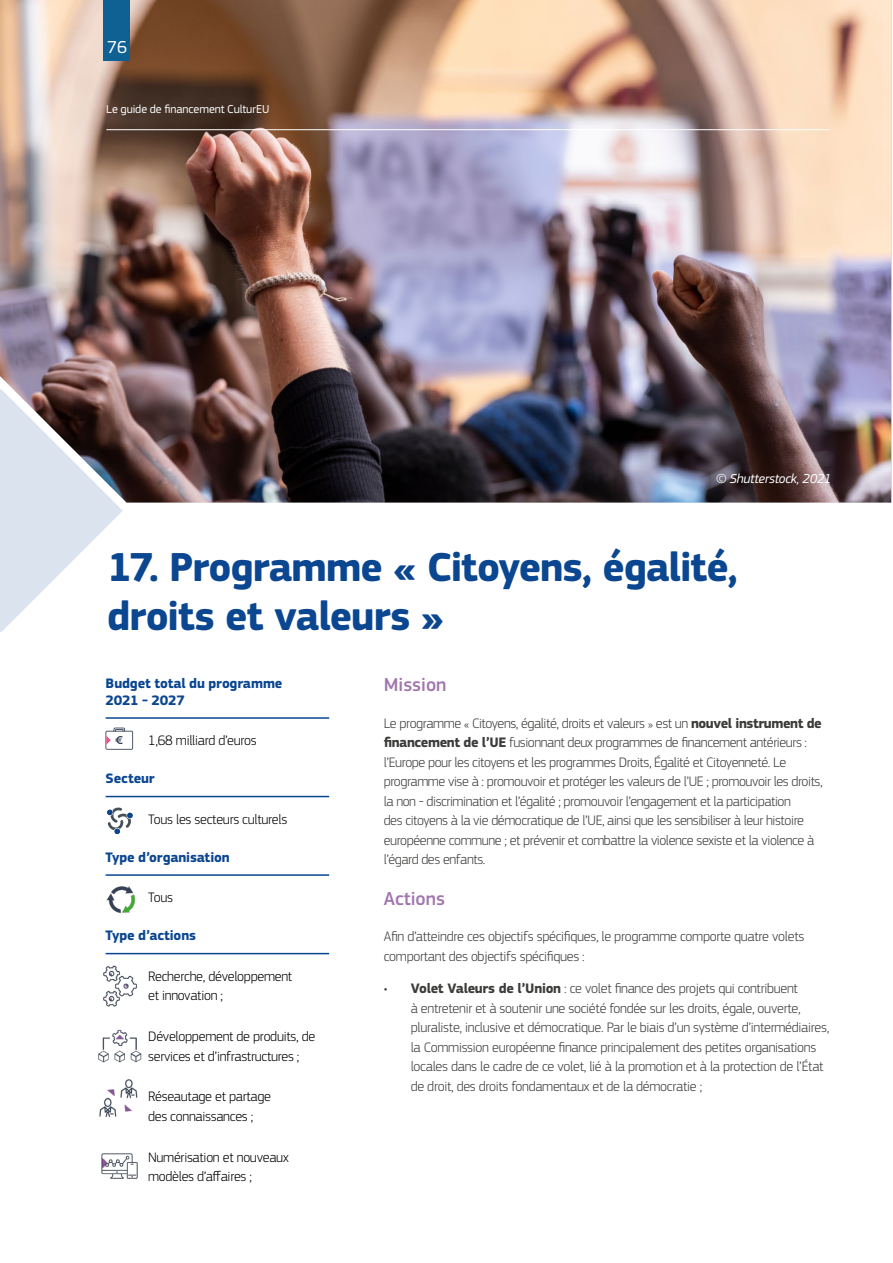
<style>
.page{position:relative;width:893px;height:1263px;background:#fff}
.page>*{position:absolute;margin:0;border:0;box-sizing:border-box;transform-origin:0 0}
.Heading_Section_Blue{font:700 42px/49.5px "EC Square Sans Pro";letter-spacing:-.025em;color:#0b4691}
.Heading_Purple__H2{font:500 19.5px "EC Square Sans Pro";color:#a076ae}
.t1{font:18px "EC Square Sans Pro";color:#fff}
.Body_Copy_Normal_80{font:300 14.25px/19.5px "EC Square Sans Pro";letter-spacing:-.03em;color:#3c3c3b}
.Body_Copy_Bullets_LV{font:300 14.25px/19.5px "EC Square Sans Pro";letter-spacing:-.02em;color:#3c3c3b}
.Key_Info_Body_Copy_8{font:300 14.25px/19.5px "EC Square Sans Pro";letter-spacing:-.02em;color:#000}
.Key_Info_Heading_Blu{font:700 14.25px/16.5px "EC Square Sans Pro";letter-spacing:-.01em;color:#0b4691}
.t2{font:italic 13.5px "EC Square Sans Pro";letter-spacing:-.015em;color:#fff}
.t3{font:12px "EC Square Sans Pro";letter-spacing:-.005em;color:#fff}
.s1{font-weight:700}
</style>
<div class="page">
<img style="left:0;top:0;width:891px;height:502px">
<svg style="left:107px;top:807px;width:26px;height:27px"></svg>
<img style="left:99px;top:1079px;width:39px;height:38px">
<img style="left:101px;top:1153px;width:37px;height:26px">
<img style="left:103px;top:965px;width:34px;height:42px">
<img style="left:98px;top:1029px;width:44px;height:34px">
<img style="left:106px;top:886px;width:30px;height:27px">
<svg style="left:105px;top:728px;width:28px;height:22px"></svg>
<hr style="left:106px;top:717px;width:223px;height:2px;background:#0b4691">
<hr style="left:106px;top:796px;width:223px;height:1px;background:#0b4691">
<hr style="left:106px;top:874px;width:223px;height:2px;background:#0b4691">
<hr style="left:106px;top:953px;width:223px;height:1px;background:#0b4691">
<svg style="left:0;top:389px;width:123px;height:243px"></svg>
<hr style="left:106px;top:129px;width:723px;height:1px;background:#fff">
<div style="left:103px;top:0;width:27px;height:61px;background:#0e6192"></div>
<p class="t1" style="left:107px;top:36px;width:22px">76</p>
<p class="t3" style="left:106px;top:102px;width:165px">Le guide de financement CulturEU</p>
<p class="t2" style="left:716px;top:471px;width:117px">© Shutterstock, 2021</p>
<p class="Heading_Section_Blue" style="left:107px;top:543px;width:632px">17. Programme « Citoyens, égalité, droits et valeurs »</p>
<p class="Key_Info_Heading_Blu" style="left:106px;top:675px;width:178px">Budget total du programme<br>2021 - 2027</p>
<p class="Key_Info_Body_Copy_8" style="left:148px;top:731px;width:110px">1,68 milliard d’euros</p>
<p class="Key_Info_Heading_Blu" style="left:106px;top:770px;width:51px">Secteur</p>
<p class="Key_Info_Body_Copy_8" style="left:148px;top:809px;width:141px">Tous les secteurs culturels</p>
<p class="Key_Info_Heading_Blu" style="left:106px;top:849px;width:126px">Type d’organisation</p>
<p class="Key_Info_Body_Copy_8" style="left:148px;top:888px;width:27px">Tous</p>
<p class="Key_Info_Heading_Blu" style="left:106px;top:928px;width:92px">Type d’actions</p>
<p class="Key_Info_Body_Copy_8" style="left:148px;top:966px;width:146px">Recherche, développement et innovation ;</p>
<p class="Key_Info_Body_Copy_8" style="left:148px;top:1026px;width:169px">Développement de produits, de services et d’infrastructures ;</p>
<p class="Key_Info_Body_Copy_8" style="left:148px;top:1087px;width:124px">Réseautage et partage des connaissances ;</p>
<p class="Key_Info_Body_Copy_8" style="left:148px;top:1147px;width:142px">Numérisation et nouveaux modèles d’affaires ;</p>
<p class="Heading_Purple__H2" style="left:384px;top:673px;width:64px">Mission</p>
<p class="Body_Copy_Normal_80" style="left:384px;top:713px;width:440px">Le programme « Citoyens, égalité, droits et valeurs » est un <span class="s1">nouvel instrument de financement de l’UE</span> fusionnant deux programmes de financement antérieurs : l’Europe pour les citoyens et les programmes Droits, Égalité et Citoyenneté. Le programme vise à : promouvoir et protéger les valeurs de l’UE ; promouvoir les droits, la non - discrimination et l’égalité ; promouvoir l’engagement et la participation<br>des citoyens à la vie démocratique de l’UE, ainsi que les sensibiliser à leur histoire européenne commune ; et prévenir et combattre la violence sexiste et la violence à l’égard des enfants.</p>
<p class="Heading_Purple__H2" style="left:384px;top:887px;width:63px">Actions</p>
<p class="Body_Copy_Normal_80" style="left:384px;top:927px;width:422px">Afin d’atteindre ces objectifs spécifiques, le programme comporte quatre volets comportant des objectifs spécifiques :</p>
<p class="Body_Copy_Bullets_LV" style="left:411px;top:979px;width:420px;text-indent:-27px">• <span class="s1">Volet Valeurs de l’Union</span> : ce volet finance des projets qui contribuent<br>à entretenir et à soutenir une société fondée sur les droits, égale, ouverte, pluraliste, inclusive et démocratique. Par le biais d’un système d’intermédiaires, la Commission européenne finance principalement des petites organisations locales dans le cadre de ce volet, lié à la promotion et à la protection de l’État de droit, des droits fondamentaux et de la démocratie ;</p>
</div>
